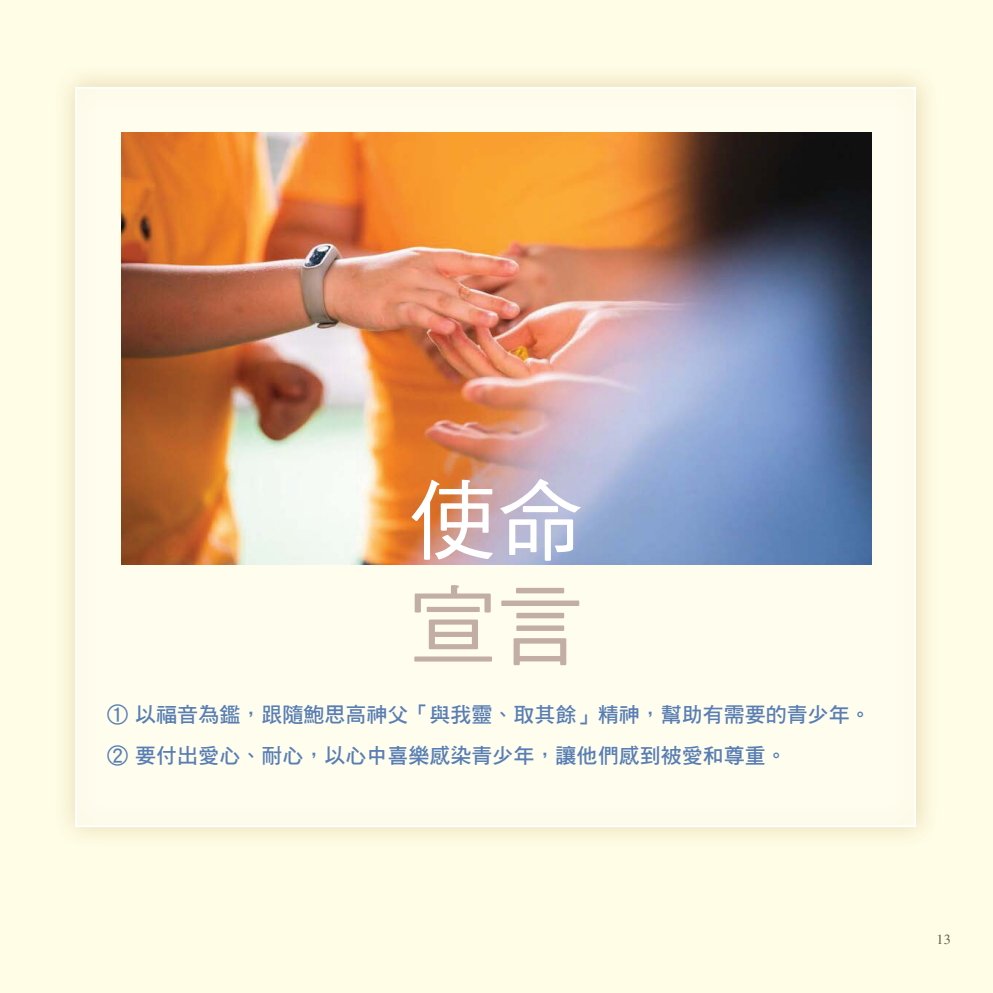
<style>
.page{position:relative;width:993px;height:993px;background:#fff}
.page>*{position:absolute;margin:0;border:0;box-sizing:border-box;transform-origin:0 0}
.t1{font:87.5px "DF Hei HK W5";color:#fff}
.t2{font:87.5px "DF Hei HK W5";color:#c2aea5}
.t3{font:21px/41.1px "DF Hei HK W7";color:#587eb4}
.t4{font:14px "Free Serif";color:#61604f}
.s1{font-style:inherit}
</style>
<div class="page">
<div style="left:0;top:0;width:992px;height:992px;background:#fffde5"></div>
<div style="left:53px;top:64px;width:884px;height:785px;background:#d1b67e;opacity:.5"></div>
<h1 class="t1" style="left:409px;top:474px;width:176px">使命</h1>
<h1 class="t2" style="left:409px;top:579px;width:176px">宣言</h1>
<p class="t3" style="left:107px;top:693px;width:764px"><span class="s1">①</span> 以福音為鑑，跟隨鮑思高神父「與我靈、取其餘」精神，幫助有需要的青少年。<br><span class="s1">②</span> 要付出愛心、耐心，以心中喜樂感染青少年，讓他們感到被愛和尊重。</p>
<p class="t4" style="left:936px;top:930px;width:16px">13</p>
</div>
